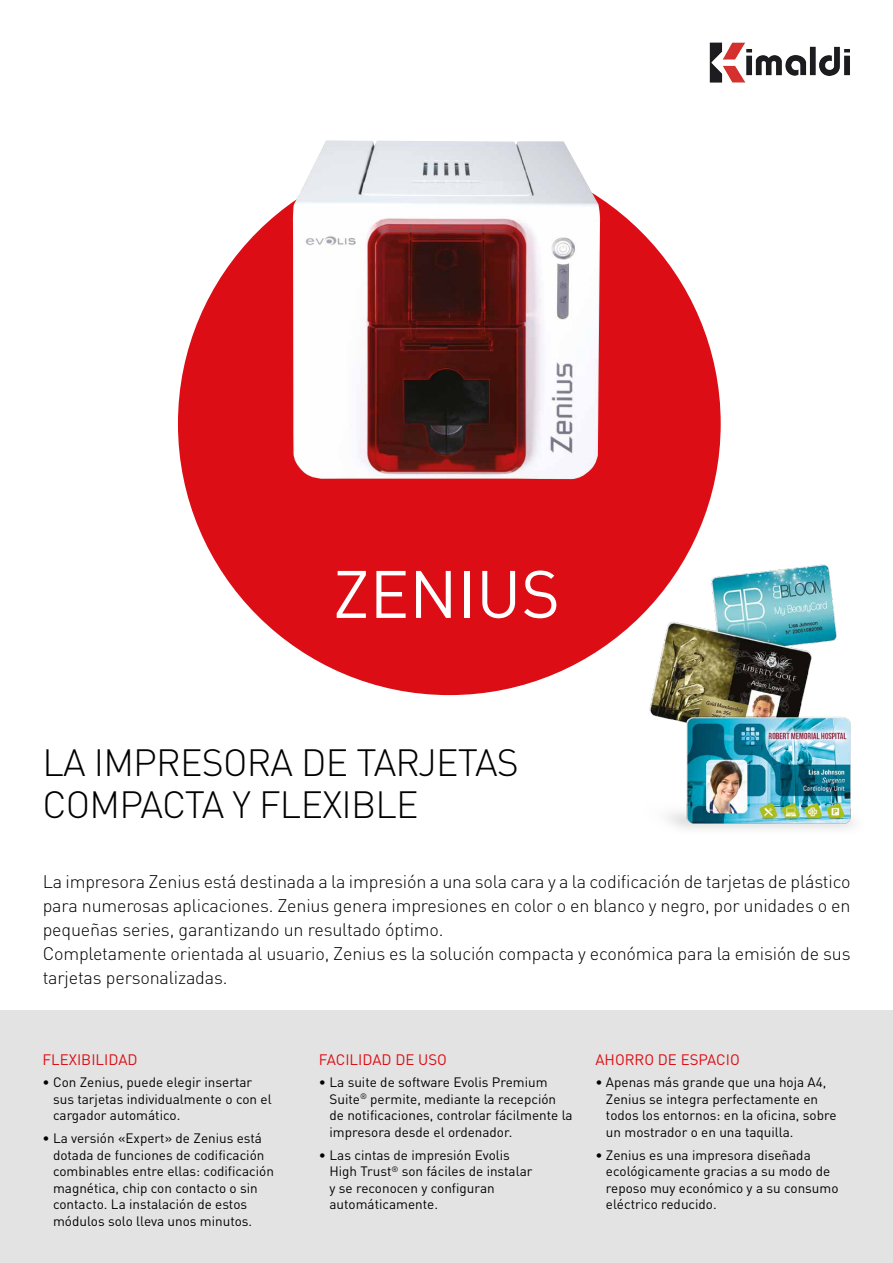
<style>
.page{position:relative;width:893px;height:1263px;background:#fff}
.page>*{position:absolute;margin:0;border:0;box-sizing:border-box;transform-origin:0 0}
.t1{font:66px "DINOT";color:#fff}
.t2{font:300 37.5px/42px "DIN";letter-spacing:-.02em;color:#000}
.t3{font:300 18px/24px "DIN";letter-spacing:-.01em;color:#000}
.t4{font:15px "DINOT";color:#dc0d15}
.t5{font:13.5px/16.5px "DINOT";color:#000}
</style>
<div class="page">
<div style="left:178px;top:152px;width:543px;height:543px;background:#dc0d15;border-radius:50%"></div>
<div style="left:0;top:1010px;width:893px;height:253px;background:#e3e3e3"></div>
<img style="left:621px;top:548px;width:233px;height:281px">
<img style="left:293px;top:140px;width:307px;height:339px">
<img style="left:709px;top:42px;width:140px;height:41px">
<h1 class="t1" style="left:333px;top:553px;width:229px">ZENIUS</h1>
<h2 class="t2" style="left:43px;top:741px;width:478px">LA IMPRESORA DE TARJETAS<br>COMPACTA Y FLEXIBLE</h2>
<p class="t3" style="left:43px;top:870px;width:809px">La impresora Zenius está destinada a la impresión a una sola cara y a la codificación de tarjetas de plástico para numerosas aplicaciones. Zenius genera impresiones en color o en blanco y negro, por unidades o en pequeñas series, garantizando un resultado óptimo.<br>Completamente orientada al usuario, Zenius es la solución compacta y económica para la emisión de sus tarjetas personalizadas.</p>
<p class="t4" style="left:43px;top:1050px;width:97px">FLEXIBILIDAD</p>
<p class="t5" style="left:53px;top:1074px;width:220px;text-indent:-11px">• Con Zenius, puede elegir insertar sus tarjetas individualmente o con el cargador automático.</p>
<p class="t5" style="left:53px;top:1130px;width:222px;text-indent:-11px">• La versión «Expert» de Zenius está dotada de funciones de codificación combinables entre ellas: codificación magnética, chip con contacto o sin contacto. La instalación de estos módulos solo lleva unos minutos.</p>
<p class="t4" style="left:319px;top:1050px;width:130px">FACILIDAD DE USO</p>
<p class="t5" style="left:329px;top:1074px;width:245px;text-indent:-11px">• La suite de software Evolis Premium Suite<sup>®</sup> permite, mediante la recepción de notificaciones, controlar fácilmente la impresora desde el ordenador.</p>
<p class="t5" style="left:329px;top:1146px;width:204px;text-indent:-11px">• Las cintas de impresión Evolis<br>High Trust<sup>®</sup> son fáciles de instalar y se reconocen y configuran automáticamente.</p>
<p class="t4" style="left:595px;top:1050px;width:146px">AHORRO DE ESPACIO</p>
<p class="t5" style="left:606px;top:1074px;width:232px;text-indent:-11px">• Apenas más grande que una hoja A4, Zenius se integra perfectamente en todos los entornos: en la oficina, sobre un mostrador o en una taquilla.</p>
<p class="t5" style="left:606px;top:1146px;width:234px;text-indent:-11px">• Zenius es una impresora diseñada ecológicamente gracias a su modo de reposo muy económico y a su consumo eléctrico reducido.</p>
</div>
